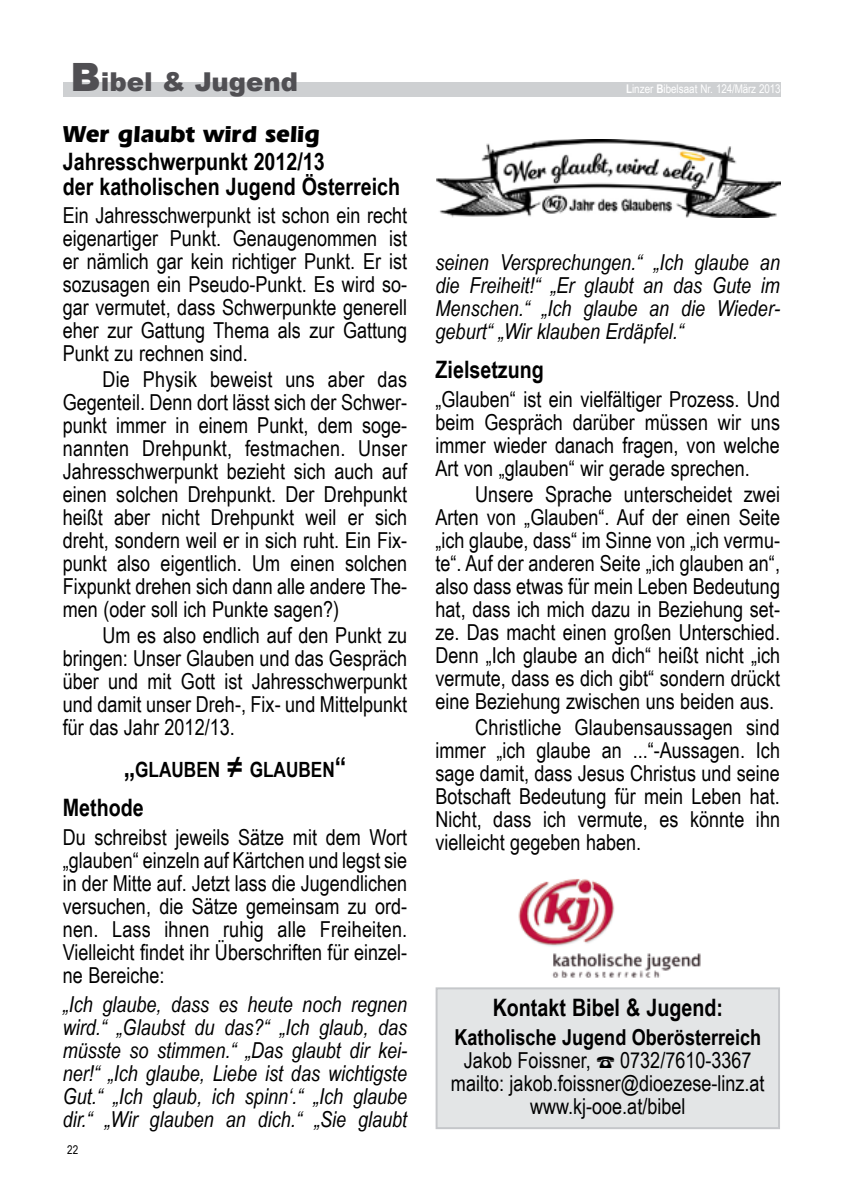
<style>
.page{position:relative;width:842px;height:1191px;background:#fff}
.page>*{position:absolute;margin:0;border:0;box-sizing:border-box;transform-origin:0 0}
.t1{font:900 26px "Arial";color:#504f53}
.t2{font:700 24px/25px "Arial Narrow";color:#000}
.t3{font:700 24px "Eras IT Cby BT";color:#000}
.t4{font:22px/23px "Arial Narrow";color:#000;text-align:justify}
.t5{font:italic 22px/23px "Arial Narrow";color:#000;text-align:justify}
.t6{font:700 22px "Arial Narrow";color:#000}
.t7{font:700 21px "Arial Narrow";color:#000}
.t8{font:12px "Arial Narrow";color:#fff}
.t9{font:12px "Arial Narrow";color:#000}
.s1{font-size:39px}
.s2{font-size:28px}
.s3{font-weight:700}
</style>
<div class="page">
<div style="left:63px;top:82px;width:717px;height:15px;background:#ced0d2"></div>
<div style="left:437px;top:988px;width:342px;height:140px;background:#e3e5e6"></div>
<div style="left:436px;top:987px;width:344px;height:142px;border:2px solid #c5c7ca"></div>
<img style="left:518px;top:879px;width:183px;height:99px">
<img style="left:436px;top:140px;width:344px;height:77px">
<p class="t1" style="left:70px;top:62px;width:229px"><span class="s1">B</span>ibel &amp; Jugend</p>
<p class="t3" style="left:63px;top:119px;width:259px">Wer glaubt wird selig</p>
<p class="t2" style="left:63px;top:148px;width:339px">Jahresschwerpunkt 2012/13<br>der katholischen Jugend Österreich</p>
<p class="t4" style="left:63px;top:203px;width:346px">Ein Jahresschwerpunkt ist schon ein recht eigenartiger Punkt. Genaugenommen ist er nämlich gar kein richtiger Punkt. Er ist sozusagen ein Pseudo-Punkt. Es wird so&shy;gar vermutet, dass Schwerpunkte generell eher zur Gattung Thema als zur Gattung Punkt zu rechnen sind.</p>
<p class="t4" style="left:63px;top:367px;width:346px;text-indent:40px">Die Physik beweist uns aber das Gegenteil. Denn dort lässt sich der Schwer&shy;punkt immer in einem Punkt, dem soge&shy;nannten Drehpunkt, festmachen. Unser Jah- res-schwerpunkt bezieht sich auch auf einen solchen Drehpunkt. Der Drehpunkt heißt aber nicht Drehpunkt weil er sich dreht, sondern weil er in sich ruht. Ein Fix&shy;punkt also eigentlich. Um einen solchen Fix-punkt drehen sich dann alle andere The&shy;men (oder soll ich Punkte sagen?)</p>
<p class="t4" style="left:63px;top:623px;width:346px;text-indent:40px">Um es also endlich auf den Punkt zu bringen: Unser Glauben und das Gespräch über und mit Gott ist Jahresschwerpunkt und damit unser Dreh-, Fix- und Mittelpunkt für das Jahr 2012/13.</p>
<p class="t7" style="left:124px;top:754px;width:224px"><span class="s2">„</span>GLAUBEN <span class="s2">≠</span> GLAUBEN<span class="s2">“</span></p>
<p class="t2" style="left:63px;top:794px;width:82px">Methode</p>
<p class="t4" style="left:63px;top:825px;width:346px">Du schreibst jeweils Sätze mit dem Wort „glauben“ einzeln auf Kärtchen und legst sie in der Mitte auf. Jetzt lass die Jugendlichen versuchen, die Sätze gemeinsam zu ord&shy;nen. Lass ihnen ruhig alle Freiheiten.<br>Vielleicht findet ihr Überschriften für einzel&shy;ne Bereiche:</p>
<p class="t5" style="left:63px;top:992px;width:346px">„Ich glaube, dass es heute noch regnen wird.“ „Glaubst du das?“ „Ich glaub, das müsste so stimmen.“ „Das glaubt dir kei&shy;ner!“ „Ich glaube, Liebe ist das wichtigste Gut.“ „Ich glaub, ich spinn‘.“ „Ich glaube dir.“ „Wir glauben an dich.“ „Sie glaubt</p>
<p class="t9" style="left:67px;top:1140px;width:12px">22</p>
<p class="t8" style="left:626px;top:80px;width:156px"><span class="s3">L</span>inzer <span class="s3">B</span>ibelsaat Nr. 124/März 2013</p>
<p class="t5" style="left:436px;top:251px;width:346px">seinen Versprechungen.“ „Ich glaube an die Freiheit!“ „Er glaubt an das Gute im Menschen.“ „Ich glaube an die Wieder&shy;geburt“ „Wir klauben Erdäpfel.“</p>
<p class="t2" style="left:436px;top:356px;width:110px">Zielsetzung</p>
<p class="t4" style="left:436px;top:387px;width:346px">„Glauben“ ist ein vielfältiger Prozess. Und beim Gespräch darüber müssen wir uns immer wieder danach fragen, von welche Art von „glauben“ wir gerade sprechen.</p>
<p class="t4" style="left:436px;top:482px;width:346px;text-indent:40px">Unsere Sprache unterscheidet zwei Arten von „Glauben“. Auf der einen Seite „ich glaube, dass“ im Sinne von „ich vermu&shy;te“. Auf der anderen Seite „ich glauben an“, also dass etwas für mein Leben Bedeutung hat, dass ich mich dazu in Beziehung set&shy;ze. Das macht einen großen Unterschied.<br>Denn „Ich glaube an dich“ heißt nicht „ich vermute, dass es dich gibt“ sondern drückt eine Beziehung zwischen uns beiden aus.</p>
<p class="t4" style="left:436px;top:715px;width:346px;text-indent:40px">Christliche Glaubensaussagen sind immer „ich glaube an ...“-Aussagen. Ich sage damit, dass Jesus Christus und seine Botschaft Bedeutung für mein Leben hat.<br>Nicht, dass ich vermute, es könnte ihn vielleicht gegeben haben.</p>
<p class="t2" style="left:493px;top:994px;width:232px">Kontakt Bibel &amp; Jugend:</p>
<p class="t6" style="left:454px;top:1020px;width:308px">Katholische Jugend Oberösterreich</p>
<p class="t4" style="left:464px;top:1047px;width:128px">Jakob Foissner,</p>
<p class="t4" style="left:620px;top:1047px;width:133px">0732/7610-3367</p>
<p class="t4" style="left:451px;top:1070px;width:315px">mailto: jakob.foissner@dioezese-linz.at</p>
<p class="t4" style="left:530px;top:1093px;width:157px">www.kj-ooe.at/bibel</p>
</div>
